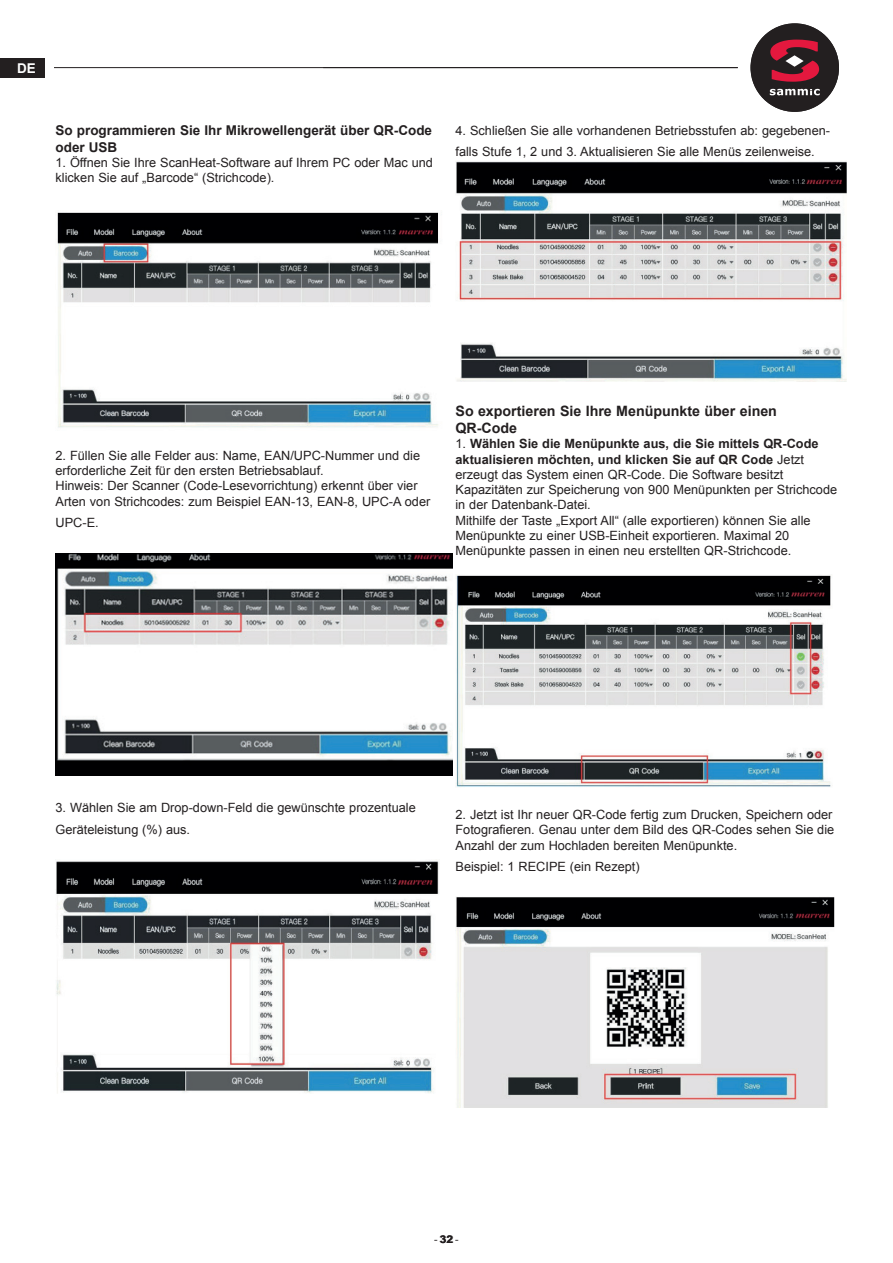
<style>
.page{position:relative;width:893px;height:1263px;background:#fff}
.page>*{position:absolute;margin:0;border:0;box-sizing:border-box;transform-origin:0 0}
.t1{font:700 14.25px/17.1px "Arial";color:#231f20}
.t2{font:700 13.5px/16.2px "Arial";color:#231f20}
.t3{font:700 13.5px "Arial";color:#fff}
.t4{font:12.75px/15.3px "Arial";color:#231f20}
.t5{font:10.5px "Arial";color:#231f20}
.t6{font:900 10.5px "Arial";color:#231f20}
.s1{font-weight:700}
</style>
<div class="page">
<hr style="left:54px;top:67px;width:684px;height:1px;background:#231f20">
<img style="left:57px;top:212px;width:382px;height:216px">
<img style="left:56px;top:553px;width:396px;height:222px">
<img style="left:56px;top:859px;width:383px;height:234px">
<img style="left:456px;top:161px;width:391px;height:221px">
<img style="left:456px;top:575px;width:375px;height:212px">
<img style="left:456px;top:897px;width:379px;height:211px">
<div style="left:750px;top:23px;width:89px;height:89px;background:#231f20;border-radius:50%"></div>
<svg style="left:770px;top:40px;width:49px;height:42px"></svg>
<svg style="left:770px;top:89px;width:50px;height:6px"></svg>
<div style="left:0;top:58px;width:44px;height:19px;background:#231f20"></div>
<p class="t3" style="left:17px;top:59px;width:20px">ES</p>
<p class="t3" style="left:17px;top:59px;width:20px">DE</p>
<p class="t2" style="left:56px;top:123px;width:378px">So programmieren Sie Ihr Mikrowellengerät über QR-Code oder USB</p>
<p class="t4" style="left:56px;top:155px;width:379px">1. Öffnen Sie Ihre ScanHeat-Software auf Ihrem PC oder Mac und klicken Sie auf „Barcode“ (Strichcode).</p>
<p class="t4" style="left:455px;top:120px;width:376px;line-height:21.6px">4. Schließen Sie alle vorhandenen Betriebsstufen ab: gegebenen&shy;falls Stufe 1, 2 und 3. Aktualisieren Sie alle Menüs zeilenweise.</p>
<p class="t4" style="left:56px;top:448px;width:376px">2. Füllen Sie alle Felder aus: Name, EAN/UPC-Nummer und die erforderliche Zeit für den ersten Betriebsablauf.<br>Hinweis: Der Scanner (Code-Lesevorrichtung) erkennt über vier Arten von Strichcodes: zum Beispiel EAN-13, EAN-8, UPC-A oder</p>
<p class="t4" style="left:56px;top:515px;width:45px">UPC-E.</p>
<p class="t1" style="left:455px;top:403px;width:323px">So exportieren Sie Ihre Menüpunkte über einen<br>QR-Code</p>
<p class="t4" style="left:455px;top:436px;width:383px">1. <span class="s1">Wählen Sie die Menüpunkte aus, die Sie mittels QR-Code aktualisieren möchten, und klicken Sie auf QR Code</span> Jetzt erzeugt das System einen QR-Code. Die Software besitzt Kapazitäten zur Speicherung von 900 Menüpunkten per Strichcode in der Datenbank-Datei.<br>Mithilfe der Taste „Export All“ (alle exportieren) können Sie alle Menüpunkte zu einer USB-Einheit exportieren. Maximal 20<br>Menüpunkte passen in einen neu erstellten QR-Strichcode.</p>
<p class="t4" style="left:56px;top:797px;width:362px;line-height:21.6px">3. Wählen Sie am Drop-down-Feld die gewünschte prozentuale<br>Geräteleistung (%) aus.</p>
<p class="t4" style="left:455px;top:807px;width:380px">2. Jetzt ist Ihr neuer QR-Code fertig zum Drucken, Speichern oder<br>Fotografieren. Genau unter dem Bild des QR-Codes sehen Sie die<br>Anzahl der zum Hochladen bereiten Menüpunkte.</p>
<p class="t4" style="left:455px;top:859px;width:186px">Beispiel: 1 RECIPE (ein Rezept)</p>
<p class="t6" style="left:439px;top:1231px;width:16px">32</p>
<p class="t5" style="left:434px;top:1232px;width:26px">- -</p>
</div>
